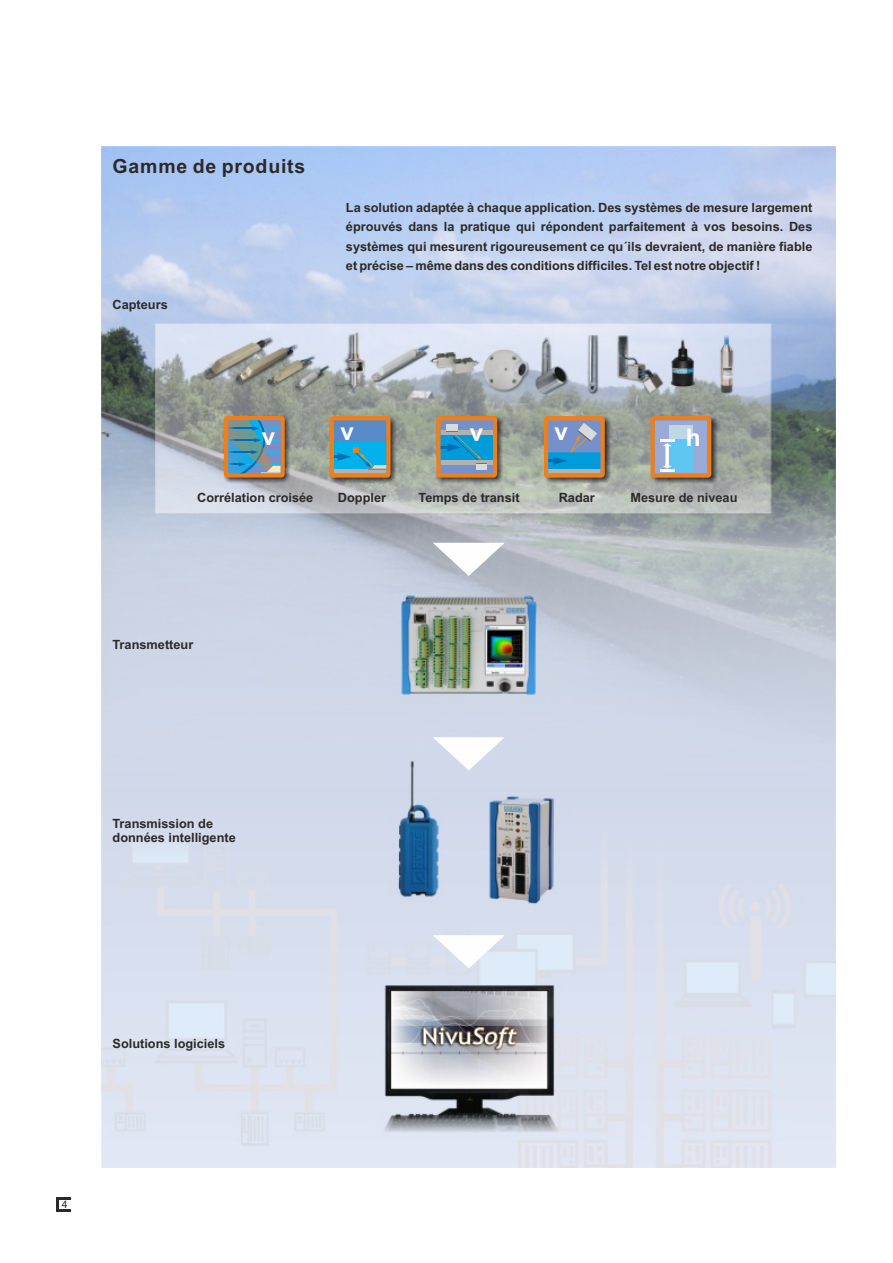
<style>
.page{position:relative;width:893px;height:1263px;background:#fff}
.page>*{position:absolute;margin:0;border:0;box-sizing:border-box;transform-origin:0 0}
.t1{font:700 24.3px "Arial";color:#fefefe}
.t2{font:700 19.5px "Arial";letter-spacing:.04em;color:#2b2a29}
.t3{font:700 12.75px/19.5px "Arial";color:#2b2a29;text-align:justify}
.t4{font:10.5px "Arial";color:#2b2a29}
</style>
<div class="page">
<img style="left:102px;top:146px;width:733px;height:1021px">
<svg style="left:56px;top:1197px;width:15px;height:15px"></svg>
<div style="left:436px;top:416px;width:61px;height:62px;background:#ef7f1a;border-radius:4px"></div>
<div style="left:441px;top:420px;width:52px;height:53px;background:#7690c9"></div>
<div style="left:446px;top:425px;width:12px;height:6px;background:#d9dada"></div>
<div style="left:476px;top:463px;width:11px;height:7px;background:#d9dada"></div>
<svg style="left:441px;top:430px;width:52px;height:35px;background:#369ec7"></svg>
<div style="left:224px;top:416px;width:61px;height:61px;background:#ef7f1a;border-radius:4px"></div>
<svg style="left:228px;top:420px;width:53px;height:53px;background:#5996b8"></svg>
<div style="left:544px;top:416px;width:61px;height:62px;background:#ef7f1a;border-radius:4px"></div>
<div style="left:548px;top:420px;width:52px;height:53px;background:#7690c9"></div>
<svg style="left:548px;top:423px;width:52px;height:50px"></svg>
<div style="left:330px;top:416px;width:61px;height:62px;background:#ef7f1a;border-radius:4px"></div>
<div style="left:334px;top:420px;width:52px;height:53px;background:#578ac7"></div>
<svg style="left:334px;top:442px;width:52px;height:31px;background:#26acd7"></svg>
<svg style="left:650px;top:416px;width:61px;height:62px"></svg>
<div style="left:655px;top:420px;width:52px;height:53px;background:#9aaad7"></div>
<div style="left:669px;top:425px;width:24px;height:14px;background:#bdd7e5"></div>
<div style="left:669px;top:439px;width:24px;height:33px;background:#5fc6f1"></div>
<hr style="left:660px;top:439px;width:14px;height:3px;background:#fefefe">
<svg style="left:663px;top:443px;width:9px;height:26px"></svg>
<hr style="left:660px;top:469px;width:14px;height:3px;background:#fefefe">
<svg style="left:433px;top:543px;width:72px;height:33px"></svg>
<svg style="left:433px;top:737px;width:72px;height:33px"></svg>
<svg style="left:433px;top:935px;width:72px;height:33px"></svg>
<h2 class="t2" style="left:113px;top:159px;width:194px">Gamme de produits</h2>
<p class="t3" style="left:113px;top:296px;width:57px">Capteurs</p>
<p class="t3" style="left:346px;top:199px;width:468px">La solution adaptée à chaque application. Des systèmes de mesure largement éprouvés dans la pratique qui répondent parfaitement à vos besoins. Des systèmes qui mesurent rigoureusement ce qu´ils devraient, de manière fiable et précise – même dans des conditions difficiles. Tel est notre objectif !</p>
<h1 class="t1" style="left:262px;top:427px;width:15px">v</h1>
<h1 class="t1" style="left:340px;top:422px;width:15px">v</h1>
<h1 class="t1" style="left:470px;top:423px;width:15px">v</h1>
<h1 class="t1" style="left:555px;top:422px;width:15px">v</h1>
<h1 class="t1" style="left:686px;top:428px;width:16px">h</h1>
<p class="t3" style="left:197px;top:489px;width:118px">Corrélation croisée</p>
<p class="t3" style="left:338px;top:489px;width:50px">Doppler</p>
<p class="t3" style="left:419px;top:489px;width:103px">Temps de transit</p>
<p class="t3" style="left:559px;top:489px;width:38px">Radar</p>
<p class="t3" style="left:630px;top:489px;width:108px">Mesure de niveau</p>
<p class="t3" style="left:113px;top:635px;width:82px">Transmetteur</p>
<p class="t3" style="left:113px;top:817px;width:125px;line-height:14.2px">Transmission de données intelligente</p>
<p class="t3" style="left:113px;top:1035px;width:114px">Solutions logiciels</p>
<p class="t4" style="left:62px;top:1200px;width:7px">4</p>
</div>
